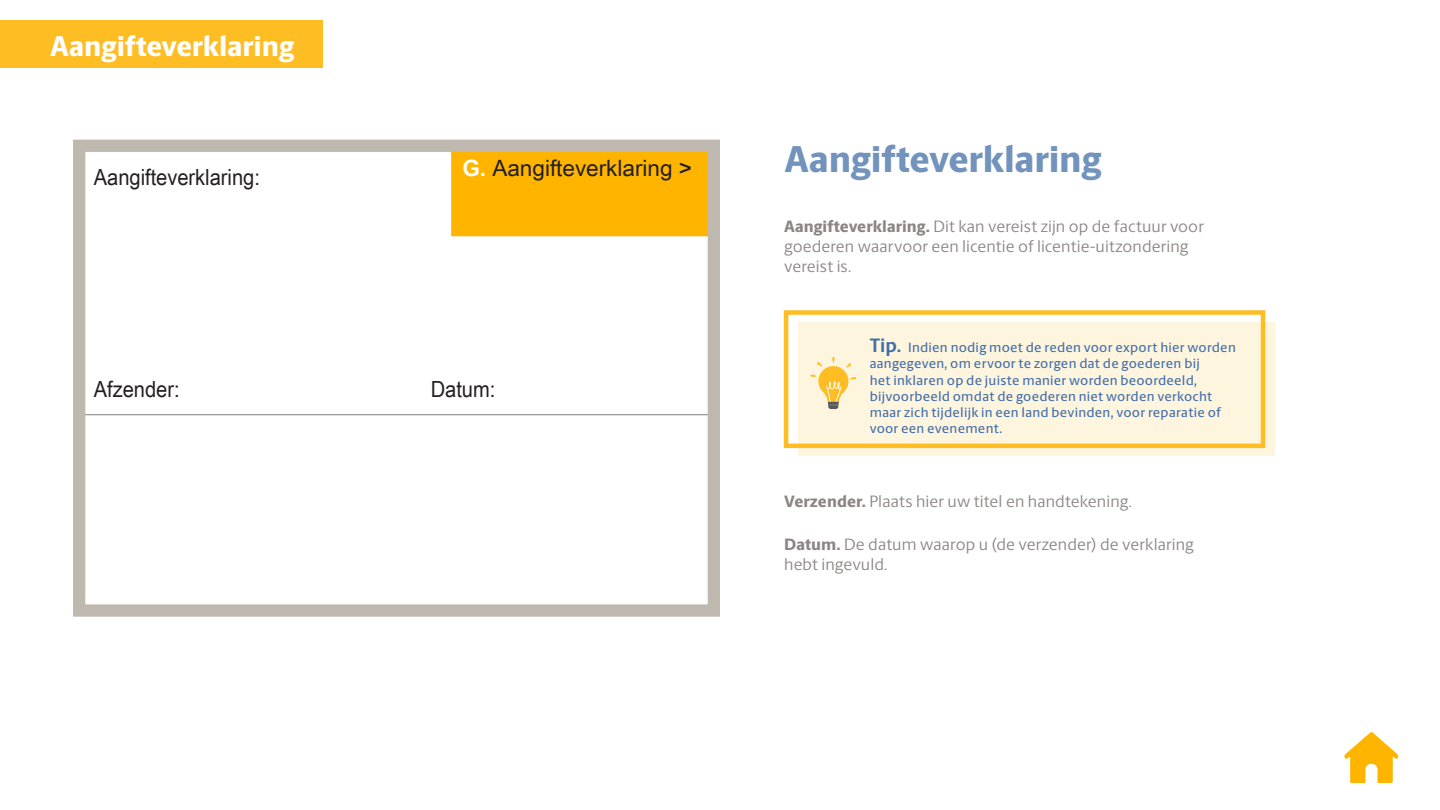
<style>
.page{position:relative;width:1440px;height:810px;background:#fff}
.page>*{position:absolute;margin:0;border:0;box-sizing:border-box;transform-origin:0 0}
.Large_Header{font:800 37.5px "UPS Berlingske Sans";letter-spacing:-.005em;color:#7293bc}
.Large_Header-2{font:800 28.8px "UPS Berlingske Sans";color:#fff}
.Nav_Volume_Header{font:22.5px "Arial Unicode MS";color:#231f20}
.Nav_Volume_Header-2{font:22.35px "Arial Unicode MS";color:#231f20;scale:.9 1}
.Large_Header-3{font:16.5px/19.8px "UPS Berlingske Sans";letter-spacing:.005em;color:#8d8585}
.Large_Header-4{font:500 13.5px/16.2px "UPS Berlingske Sans";letter-spacing:.015em;color:#426da9}
.s1{font-weight:700;color:#fff}
.s2{font-weight:800}
.s3{font-weight:700;font-size:19.5px}
</style>
<div class="page">
<div style="left:0;top:20px;width:322px;height:48px;background:#febd23"></div>
<img style="left:86px;top:153px;width:621px;height:263px">
<div style="left:73px;top:140px;width:647px;height:477px;border:12px solid #bfb8af"></div>
<div style="left:784px;top:310px;width:481px;height:138px;border:4px solid #febd23"></div>
<div style="left:798px;top:322px;width:477px;height:133px;background:#fef5de"></div>
<svg style="left:810px;top:357px;width:46px;height:52px"></svg>
<svg style="left:1344px;top:732px;width:55px;height:51px"></svg>
<div style="left:456px;top:160px;width:240px;height:62px;background:#ffb500"></div>
<div style="left:88px;top:164px;width:343px;height:25px;background:#fff"></div>
<div style="left:88px;top:376px;width:248px;height:25px;background:#fff"></div>
<div style="left:424px;top:376px;width:249px;height:25px;background:#fff"></div>
<p class="Large_Header-2" style="left:50px;top:25px;width:245px">Aangifteverklaring</p>
<p class="Nav_Volume_Header-2" style="left:94px;top:161px;width:186px">Aangifteverklaring:</p>
<p class="Nav_Volume_Header" style="left:462px;top:152px;width:231px"><span class="s1">G.</span> Aangifteverklaring &gt;</p>
<p class="Nav_Volume_Header-2" style="left:94px;top:373px;width:97px">Afzender:</p>
<p class="Nav_Volume_Header-2" style="left:431px;top:373px;width:73px">Datum:</p>
<p class="Large_Header" style="left:784px;top:131px;width:318px">Aangifteverklaring</p>
<p class="Large_Header-3" style="left:784px;top:216px;width:421px"><span class="s2">Aangifteverklaring.</span> Dit kan vereist zijn op de factuur voor goederen waarvoor een licentie of licentie-uitzondering vereist is.</p>
<p class="Large_Header-4" style="left:869px;top:339px;width:368px"><span class="s3">Tip.</span> Indien nodig moet de reden voor export hier worden aangegeven, om ervoor te zorgen dat de goederen bij<br>het inklaren op de juiste manier worden beoordeeld, bijvoorbeeld omdat de goederen niet worden verkocht maar zich tijdelijk in een land bevinden, voor reparatie of voor een evenement.</p>
<p class="Large_Header-3" style="left:784px;top:490px;width:349px"><span class="s2">Verzender.</span> Plaats hier uw titel en handtekening.</p>
<p class="Large_Header-3" style="left:784px;top:534px;width:411px"><span class="s2">Datum.</span> De datum waarop u (de verzender) de verklaring hebt ingevuld.</p>
</div>
